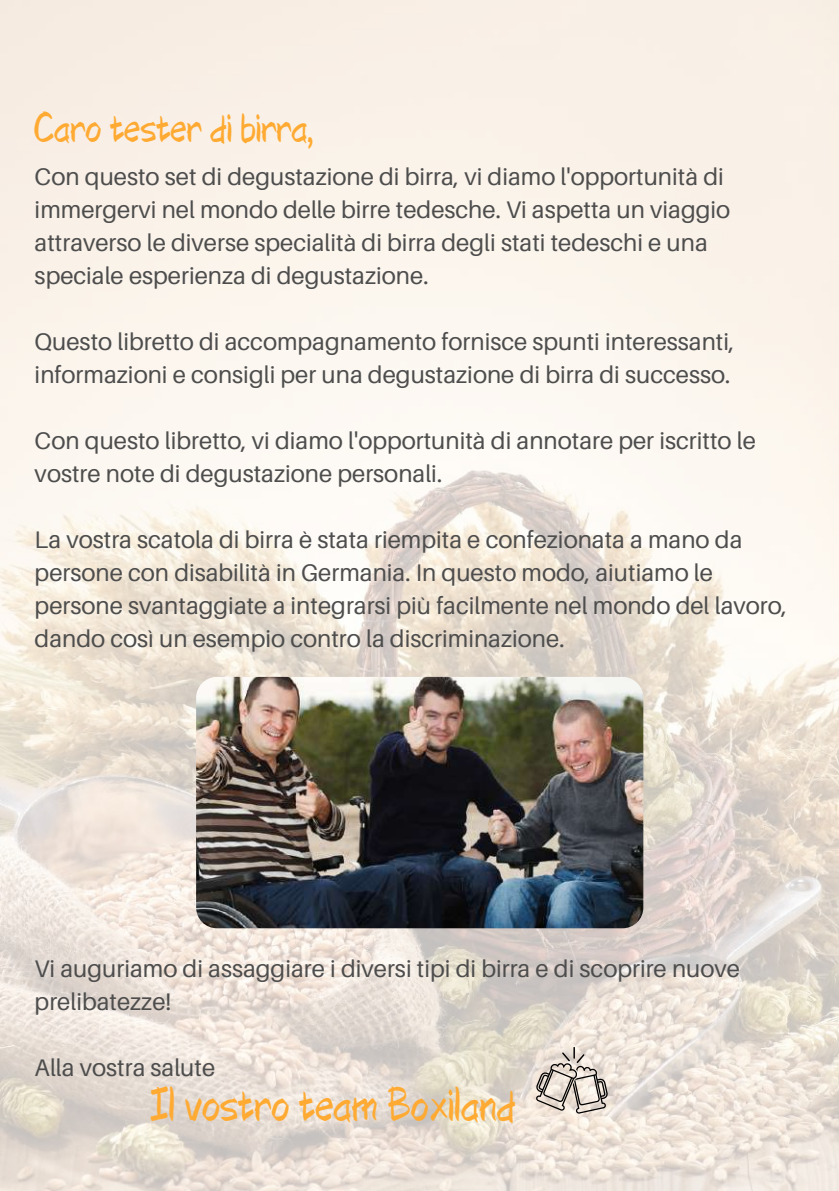
<style>
.page{position:relative;width:839px;height:1191px;background:#fff}
.page>*{position:absolute;margin:0;border:0;box-sizing:border-box;transform-origin:0 0}
.t1{font:38.4px "Fashionista";color:#ffaa32}
.t2{font:34px "Fashionista";color:#ffaa32}
.t3{font:24px/33px "Aileron";color:#4d4d4d}
</style>
<div class="page">
<img style="left:0;top:0;width:838px;height:1191px">
<img style="left:196px;top:677px;width:447px;height:251px;border-radius:21px">
<svg style="left:535px;top:1047px;width:72px;height:67px;background:#c8bfb6"></svg>
<h2 class="t2" style="left:35px;top:108px;width:280px">Caro tester di birra,</h2>
<p class="t3" style="left:35px;top:160px;width:697px">Con questo set di degustazione di birra, vi diamo l'opportunità di immergervi nel mondo delle birre tedesche. Vi aspetta un viaggio attraverso le diverse specialità di birra degli stati tedeschi e una speciale esperienza di degustazione.</p>
<p class="t3" style="left:35px;top:325px;width:701px">Questo libretto di accompagnamento fornisce spunti interessanti, informazioni e consigli per una degustazione di birra di successo.</p>
<p class="t3" style="left:35px;top:424px;width:722px">Con questo libretto, vi diamo l'opportunità di annotare per iscritto le vostre note di degustazione personali.</p>
<p class="t3" style="left:35px;top:523px;width:754px">La vostra scatola di birra è stata riempita e confezionata a mano da persone con disabilità in Germania. In questo modo, aiutiamo le persone svantaggiate a integrarsi più facilmente nel mondo del lavoro, dando così un esempio contro la discriminazione.</p>
<p class="t3" style="left:35px;top:952px;width:707px">Vi auguriamo di assaggiare i diversi tipi di birra e di scoprire nuove prelibatezze!</p>
<p class="t3" style="left:35px;top:1051px;width:182px">Alla vostra salute</p>
<h1 class="t1" style="left:151px;top:1083px;width:367px">Il vostro team Boxiland</h1>
</div>
